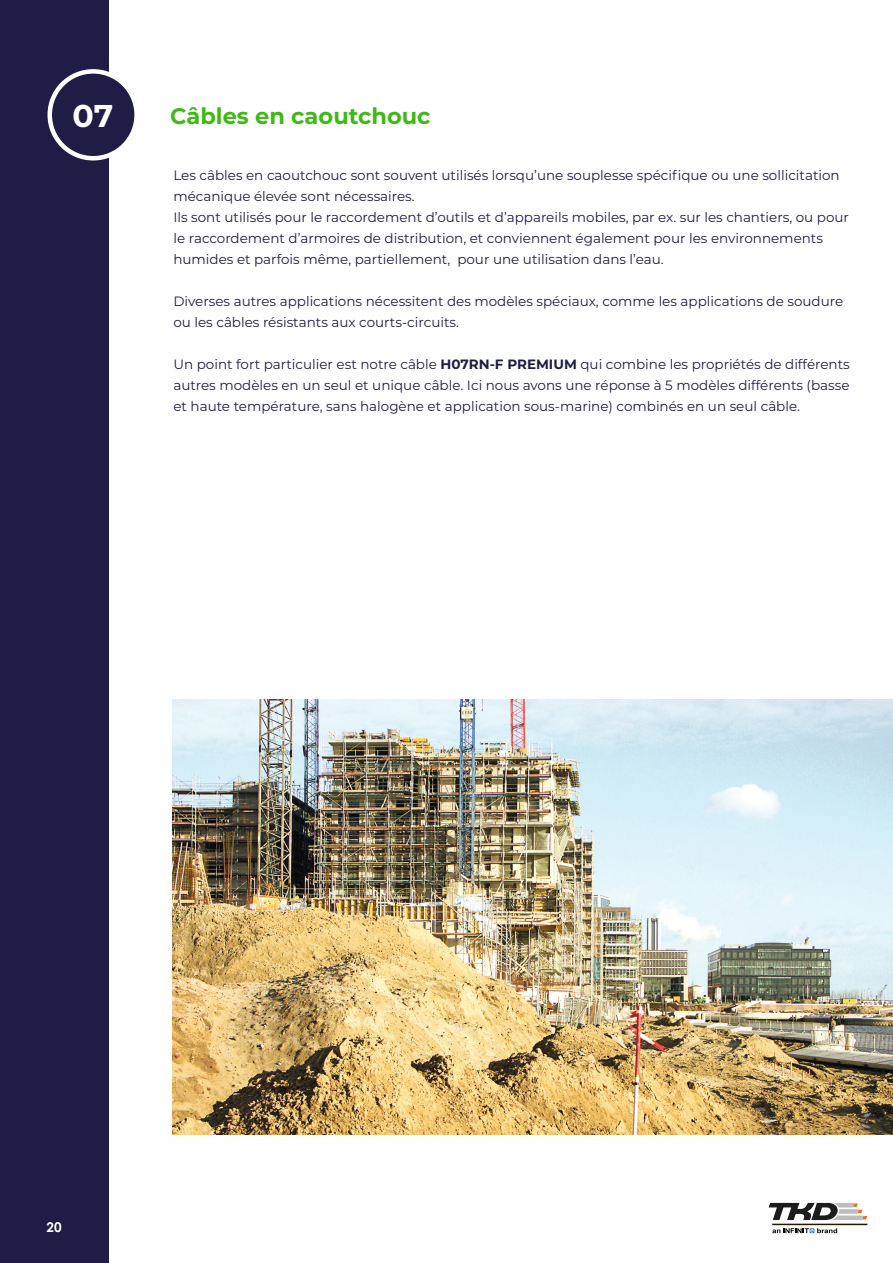
<style>
.page{position:relative;width:893px;height:1263px;background:#fff}
.page>*{position:absolute;margin:0;border:0;box-sizing:border-box;transform-origin:0 0}
.t1{font:700 31.5px "Montserrat";color:#fff}
.t2{font:700 22.5px "Montserrat";color:#3eb915}
.t3{font:13.5px/21px "Montserrat";color:#1f1c45}
.t4{font:700 13.5px "Century Gothic";color:#fff}
.s1{font-weight:700}
</style>
<div class="page">
<div style="left:0;top:0;width:108px;height:1263px;background:#1f1c45"></div>
<div style="left:50px;top:71px;width:87px;height:87px;background:#1f1c45;border-radius:50%"></div>
<div style="left:48px;top:69px;width:91px;height:91px;border:4px solid #fff;border-radius:50%"></div>
<img style="left:173px;top:699px;width:720px;height:436px">
<hr style="left:772px;top:1224px;width:95px;height:1px;background:#1f1c00">
<svg style="left:772px;top:1228px;width:65px;height:5px"></svg>
<svg style="left:769px;top:1203px;width:98px;height:17px"></svg>
<h1 class="t1" style="left:73px;top:93px;width:42px">07</h1>
<h2 class="t2" style="left:170px;top:99px;width:262px">Câbles en caoutchouc</h2>
<p class="t3" style="left:173px;top:165px;width:677px">Les câbles en caoutchouc sont souvent utilisés lorsqu’une souplesse spécifique ou une sollicitation mécanique élevée sont nécessaires.<br>Ils sont utilisés pour le raccordement d’outils et d’appareils mobiles, par ex. sur les chantiers, ou pour le raccordement d’armoires de distribution, et conviennent également pour les environnements humides et parfois même, partiellement, pour une utilisation dans l’eau.</p>
<p class="t3" style="left:173px;top:291px;width:671px">Diverses autres applications nécessitent des modèles spéciaux, comme les applications de soudure ou les câbles résistants aux courts-circuits.</p>
<p class="t3" style="left:173px;top:354px;width:678px;text-align:justify">Un point fort particulier est notre câble <span class="s1">H07RN-F PREMIUM</span> qui combine les propriétés de différents autres modèles en un seul et unique câble. Ici nous avons une réponse à 5 modèles différents (basse et haute température, sans halogène et application sous-marine) combinés en un seul câble.</p>
<p class="t4" style="left:46px;top:1217px;width:17px">20</p>
</div>
